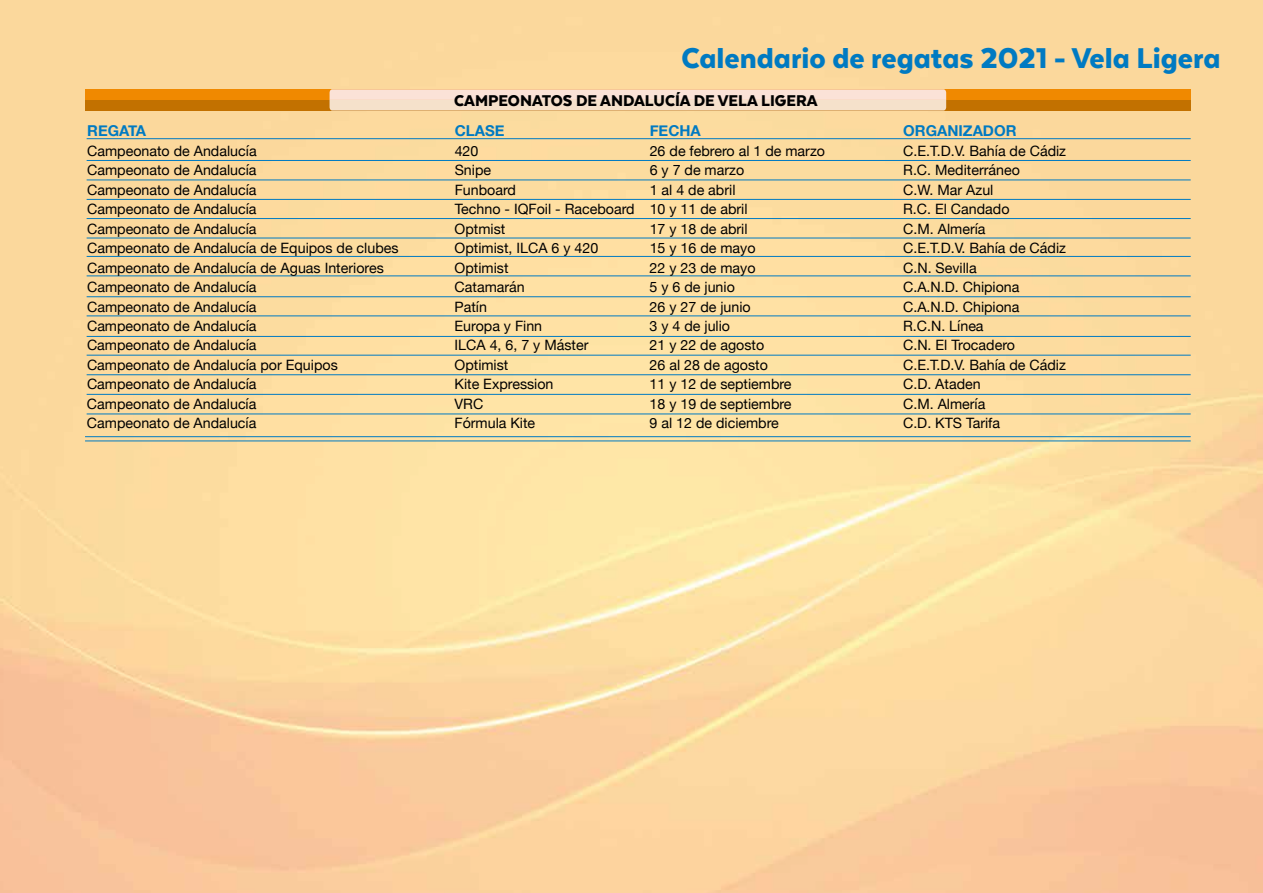
<style>
.page{position:relative;width:1263px;height:893px;background:#fff}
.page>*{position:absolute;margin:0;border:0;box-sizing:border-box;transform-origin:0 0}
.t1{font:900 33px "Texta Alt";color:#007ac2}
.t2{font:900 18px "Texta Alt";color:#000}
.t3{font:700 15px "Helvetica Neue";color:#007ac2}
.t4{font:14.25px "Helvetica Neue";color:#000}
</style>
<div class="page">
<img style="left:0;top:0;width:1263px;height:893px">
<hr style="left:85px;top:436px;width:1106px;height:1px;background:#007ac2">
<hr style="left:85px;top:441px;width:1106px;height:1px;background:#007ac2">
<hr style="left:87px;top:138px;width:1104px;height:1px;background:#007ac2">
<hr style="left:87px;top:180px;width:1104px;height:1px;background:#007ac2">
<hr style="left:87px;top:160px;width:1104px;height:1px;background:#007ac2">
<hr style="left:87px;top:199px;width:1104px;height:1px;background:#007ac2">
<hr style="left:87px;top:218px;width:1104px;height:1px;background:#007ac2">
<hr style="left:87px;top:238px;width:1104px;height:1px;background:#007ac2">
<hr style="left:87px;top:256px;width:1104px;height:1px;background:#007ac2">
<hr style="left:87px;top:276px;width:1104px;height:1px;background:#007ac2">
<hr style="left:87px;top:296px;width:1104px;height:1px;background:#007ac2">
<hr style="left:87px;top:316px;width:1104px;height:1px;background:#007ac2">
<hr style="left:87px;top:336px;width:1104px;height:1px;background:#007ac2">
<hr style="left:87px;top:355px;width:1104px;height:1px;background:#007ac2">
<hr style="left:87px;top:374px;width:1104px;height:1px;background:#007ac2">
<hr style="left:87px;top:394px;width:1104px;height:1px;background:#007ac2">
<hr style="left:87px;top:414px;width:1104px;height:1px;background:#007ac2">
<div style="left:85px;top:100px;width:1106px;height:11px;background:#c27100"></div>
<div style="left:85px;top:89px;width:1106px;height:11px;background:#f08900"></div>
<svg style="left:330px;top:89px;width:616px;height:22px"></svg>
<h1 class="t1" style="left:682px;top:41px;width:540px">Calendario de regatas 2021 - Vela Ligera</h1>
<p class="t2" style="left:454px;top:91px;width:365px">CAMPEONATOS DE ANDALUCÍA DE VELA LIGERA</p>
<p class="t3" style="left:87px;top:119px;width:60px">REGATA</p>
<p class="t3" style="left:455px;top:119px;width:51px">CLASE</p>
<p class="t3" style="left:650px;top:119px;width:53px">FECHA</p>
<p class="t3" style="left:903px;top:119px;width:115px">ORGANIZADOR</p>
<p class="t4" style="left:87px;top:140px;width:171px">Campeonato de Andalucía</p>
<p class="t4" style="left:455px;top:140px;width:25px">420</p>
<p class="t4" style="left:650px;top:140px;width:177px">26 de febrero al 1 de marzo</p>
<p class="t4" style="left:903px;top:140px;width:164px">C.E.T.D.V. Bahía de Cádiz</p>
<p class="t4" style="left:87px;top:160px;width:171px">Campeonato de Andalucía</p>
<p class="t4" style="left:455px;top:160px;width:38px">Snipe</p>
<p class="t4" style="left:650px;top:160px;width:96px">6 y 7 de marzo</p>
<p class="t4" style="left:903px;top:160px;width:118px">R.C. Mediterráneo</p>
<p class="t4" style="left:87px;top:179px;width:171px">Campeonato de Andalucía</p>
<p class="t4" style="left:455px;top:179px;width:63px">Funboard</p>
<p class="t4" style="left:650px;top:179px;width:87px">1 al 4 de abril</p>
<p class="t4" style="left:903px;top:179px;width:92px">C.W. Mar Azul</p>
<p class="t4" style="left:87px;top:199px;width:171px">Campeonato de Andalucía</p>
<p class="t4" style="left:455px;top:199px;width:294px">Techno - IQFoil - Raceboard 10 y 11 de abril</p>
<p class="t4" style="left:903px;top:199px;width:108px">R.C. El Candado</p>
<p class="t4" style="left:87px;top:218px;width:171px">Campeonato de Andalucía</p>
<p class="t4" style="left:455px;top:218px;width:52px">Optmist</p>
<p class="t4" style="left:650px;top:218px;width:99px">17 y 18 de abril</p>
<p class="t4" style="left:903px;top:218px;width:84px">C.M. Almería</p>
<p class="t4" style="left:87px;top:238px;width:313px">Campeonato de Andalucía de Equipos de clubes</p>
<p class="t4" style="left:455px;top:238px;width:145px">Optimist, ILCA 6 y 420</p>
<p class="t4" style="left:650px;top:238px;width:107px">15 y 16 de mayo</p>
<p class="t4" style="left:903px;top:238px;width:164px">C.E.T.D.V. Bahía de Cádiz</p>
<p class="t4" style="left:87px;top:257px;width:298px">Campeonato de Andalucía de Aguas Interiores</p>
<p class="t4" style="left:455px;top:257px;width:55px">Optimist</p>
<p class="t4" style="left:650px;top:257px;width:107px">22 y 23 de mayo</p>
<p class="t4" style="left:903px;top:257px;width:75px">C.N. Sevilla</p>
<p class="t4" style="left:87px;top:277px;width:171px">Campeonato de Andalucía</p>
<p class="t4" style="left:455px;top:277px;width:72px">Catamarán</p>
<p class="t4" style="left:650px;top:277px;width:87px">5 y 6 de junio</p>
<p class="t4" style="left:903px;top:277px;width:118px">C.A.N.D. Chipiona</p>
<p class="t4" style="left:87px;top:296px;width:171px">Campeonato de Andalucía</p>
<p class="t4" style="left:455px;top:296px;width:34px">Patín</p>
<p class="t4" style="left:650px;top:296px;width:103px">26 y 27 de junio</p>
<p class="t4" style="left:903px;top:296px;width:118px">C.A.N.D. Chipiona</p>
<p class="t4" style="left:87px;top:316px;width:171px">Campeonato de Andalucía</p>
<p class="t4" style="left:455px;top:316px;width:89px">Europa y Finn</p>
<p class="t4" style="left:650px;top:316px;width:82px">3 y 4 de julio</p>
<p class="t4" style="left:903px;top:316px;width:82px">R.C.N. Línea</p>
<p class="t4" style="left:87px;top:335px;width:171px">Campeonato de Andalucía</p>
<p class="t4" style="left:455px;top:335px;width:135px">ILCA 4, 6, 7 y Máster</p>
<p class="t4" style="left:650px;top:335px;width:116px">21 y 22 de agosto</p>
<p class="t4" style="left:903px;top:335px;width:113px">C.N. El Trocadero</p>
<p class="t4" style="left:87px;top:355px;width:252px">Campeonato de Andalucía por Equipos</p>
<p class="t4" style="left:455px;top:355px;width:55px">Optimist</p>
<p class="t4" style="left:649px;top:355px;width:120px">26 al 28 de agosto</p>
<p class="t4" style="left:903px;top:355px;width:164px">C.E.T.D.V. Bahía de Cádiz</p>
<p class="t4" style="left:87px;top:374px;width:171px">Campeonato de Andalucía</p>
<p class="t4" style="left:454px;top:374px;width:100px">Kite Expression</p>
<p class="t4" style="left:649px;top:374px;width:144px">11 y 12 de septiembre</p>
<p class="t4" style="left:903px;top:374px;width:79px">C.D. Ataden</p>
<p class="t4" style="left:87px;top:394px;width:171px">Campeonato de Andalucía</p>
<p class="t4" style="left:454px;top:394px;width:30px">VRC</p>
<p class="t4" style="left:649px;top:394px;width:144px">18 y 19 de septiembre</p>
<p class="t4" style="left:903px;top:394px;width:84px">C.M. Almería</p>
<p class="t4" style="left:87px;top:413px;width:171px">Campeonato de Andalucía</p>
<p class="t4" style="left:454px;top:413px;width:82px">Fórmula Kite</p>
<p class="t4" style="left:649px;top:413px;width:131px">9 al 12 de diciembre</p>
<p class="t4" style="left:903px;top:413px;width:99px">C.D. KTS Tarifa</p>
</div>
